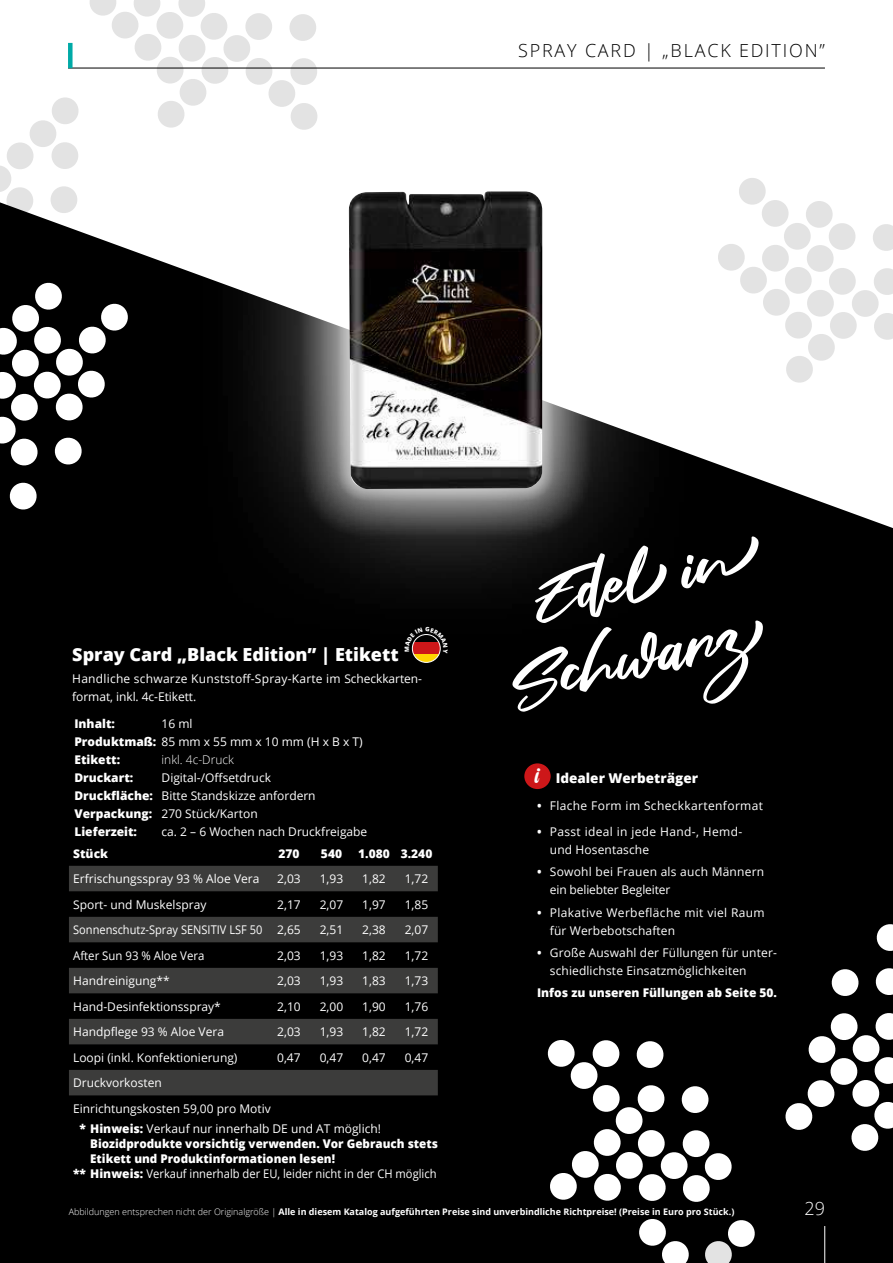
<style>
.page{position:relative;width:893px;height:1263px;background:#fff}
.page>*{position:absolute;margin:0;border:0;box-sizing:border-box;transform-origin:0 0}
.t1{font:64.5px/76.7px "Fair Prosper";color:#fff;text-align:center}
.t2{font:800 18px "Open Sans";color:#fff}
.t3{font:300 18px "Open Sans";letter-spacing:.1em;color:#000}
.t4{font:300 18px "Open Sans";color:#fff}
.t5{font:800 13.5px "Open Sans";color:#fff}
.t6{font:12px/18px "Open Sans";color:#fff}
.t7{font:800 12px "Open Sans";color:#fff}
.t8{font:12px/18px "Open Sans";letter-spacing:.02em;color:#fff}
.t9{font:12px/18px "Open Sans";letter-spacing:.03em;color:#fff}
.t10{font:12px "Open Sans";color:#fff;scale:.93 1}
.t11{font:12px "Open Sans";color:#fff;scale:.92 1}
.t12{font:12px "Open Sans";color:#fff;scale:.95 1}
.t13{font:300 12px "Open Sans";color:#fff}
.t14{font:700 9px "Open Sans";color:#fff}
.s1{font-weight:800}
.s2{font-family:"Backpack Personal Use";font-weight:400;font-size:22.5px}
.s3{font-weight:700}
.s4{font-weight:300}
</style>
<div class="page">
<svg style="left:0;top:97px;width:79px;height:105px"></svg>
<div style="left:0;top:202px;width:893px;height:1061px;background:#000"></div>
<svg style="left:717px;top:178px;width:176px;height:206px"></svg>
<svg style="left:830px;top:968px;width:30px;height:29px"></svg>
<svg style="left:875px;top:923px;width:18px;height:29px"></svg>
<svg style="left:874px;top:967px;width:19px;height:29px"></svg>
<svg style="left:784px;top:1012px;width:109px;height:140px"></svg>
<svg style="left:638px;top:1217px;width:52px;height:46px"></svg>
<svg style="left:546px;top:1039px;width:187px;height:164px"></svg>
<svg style="left:88px;top:0;width:228px;height:128px"></svg>
<svg style="left:69px;top:866px;width:369px;height:229px;fill:#3c3c3b"></svg>
<svg style="left:412px;top:654px;width:28px;height:8px"></svg>
<div style="left:412px;top:643px;width:28px;height:11px;background:#cd1719"></div>
<div style="left:412px;top:634px;width:29px;height:29px;border:1px solid #fff;border-radius:50%"></div>
<div style="left:524px;top:763px;width:27px;height:26px;background:#cd1719;border-radius:50%"></div>
<svg style="left:0;top:282px;width:129px;height:295px"></svg>
<hr style="left:68px;top:68px;width:757px;height:1px;background:#000">
<div style="left:68px;top:43px;width:5px;height:25px;background:#00aaa7"></div>
<svg style="left:202px;top:47px;width:487px;height:588px"></svg>
<svg style="left:299px;top:143px;width:293px;height:396px"></svg>
<img style="left:349px;top:191px;width:193px;height:298px">
<svg style="left:704px;top:1219px;width:52px;height:44px"></svg>
<hr style="left:824px;top:1226px;width:1px;height:37px;background:#fff">
<svg style="left:405px;top:627px;width:43px;height:26px"></svg>
<h2 class="t3" style="left:518px;top:38px;width:308px">SPRAY CARD | „BLACK EDITION”</h2>
<h2 class="t2" style="left:72px;top:640px;width:328px">Spray Card „Black Edition” | Etikett</h2>
<p class="t8" style="left:72px;top:669px;width:351px">Handliche schwarze Kunststoff-Spray-Karte im Scheckkarten&shy;format, inkl. 4c-Etikett.</p>
<p class="t7" style="left:74px;top:714px;width:42px">Inhalt:</p>
<p class="t6" style="left:74px;top:714px;width:290px;text-indent:87px">16 ml<br><span class="s1">Produktmaß:</span> 85 mm x 55 mm x 10 mm (H x B x T)<br><span class="s1">Etikett:</span></p>
<p class="t13" style="left:162px;top:751px;width:74px">inkl. 4c-Druck</p>
<p class="t6" style="left:74px;top:768px;width:243px;text-indent:87px">Digital-/Offsetdruck<br><span class="s1">Druckfläche:</span> Bitte Standskizze anfordern<br><span class="s1">Verpackung:</span> 270 Stück/Karton<br><span class="s1">Lieferzeit:</span></p>
<p class="t7" style="left:74px;top:768px;width:60px">Druckart:</p>
<p class="t6" style="left:162px;top:822px;width:207px">ca. 2 – 6 Wochen nach Druckfreigabe</p>
<p class="t7" style="left:73px;top:844px;width:36px">Stück</p>
<p class="t7" style="left:278px;top:844px;width:23px">270</p>
<p class="t7" style="left:321px;top:844px;width:23px">540</p>
<p class="t7" style="left:358px;top:844px;width:76px">1.080 3.240</p>
<p class="t6" style="left:73px;top:869px;width:188px">Erfrischungsspray 93 % Aloe Vera</p>
<p class="t6" style="left:277px;top:869px;width:25px">2,03</p>
<p class="t6" style="left:320px;top:869px;width:25px">1,93</p>
<p class="t6" style="left:362px;top:869px;width:25px">1,82</p>
<p class="t6" style="left:405px;top:869px;width:25px">1,72</p>
<p class="t6" style="left:73px;top:895px;width:135px">Sport- und Muskelspray</p>
<p class="t6" style="left:277px;top:895px;width:25px">2,17</p>
<p class="t6" style="left:320px;top:895px;width:25px">2,07</p>
<p class="t6" style="left:362px;top:895px;width:25px">1,97</p>
<p class="t6" style="left:405px;top:895px;width:25px">1,85</p>
<p class="t11" style="left:73px;top:921px;width:249px">Sonnenschutz-Spray SENSITIV LSF 50 2,65</p>
<p class="t6" style="left:320px;top:920px;width:25px">2,51</p>
<p class="t6" style="left:362px;top:920px;width:25px">2,38</p>
<p class="t6" style="left:405px;top:920px;width:25px">2,07</p>
<p class="t12" style="left:73px;top:947px;width:140px">After Sun 93 % Aloe Vera</p>
<p class="t6" style="left:277px;top:946px;width:25px">2,03</p>
<p class="t6" style="left:320px;top:946px;width:25px">1,93</p>
<p class="t6" style="left:362px;top:946px;width:25px">1,82</p>
<p class="t6" style="left:405px;top:946px;width:25px">1,72</p>
<p class="t6" style="left:73px;top:971px;width:98px">Handreinigung**</p>
<p class="t6" style="left:277px;top:971px;width:25px">2,03</p>
<p class="t6" style="left:320px;top:971px;width:25px">1,93</p>
<p class="t6" style="left:362px;top:971px;width:25px">1,83</p>
<p class="t6" style="left:405px;top:971px;width:25px">1,73</p>
<p class="t6" style="left:73px;top:997px;width:149px">Hand-Desinfektionsspray*</p>
<p class="t6" style="left:277px;top:997px;width:25px">2,10</p>
<p class="t6" style="left:320px;top:997px;width:25px">2,00</p>
<p class="t6" style="left:362px;top:997px;width:25px">1,90</p>
<p class="t6" style="left:405px;top:997px;width:25px">1,76</p>
<p class="t6" style="left:73px;top:1022px;width:152px">Handpflege 93 % Aloe Vera</p>
<p class="t6" style="left:277px;top:1022px;width:25px">2,03</p>
<p class="t6" style="left:320px;top:1022px;width:25px">1,93</p>
<p class="t6" style="left:362px;top:1022px;width:25px">1,82</p>
<p class="t6" style="left:405px;top:1022px;width:25px">1,72</p>
<p class="t6" style="left:73px;top:1048px;width:166px">Loopi (inkl. Konfektionierung)</p>
<p class="t6" style="left:277px;top:1048px;width:25px">0,47</p>
<p class="t6" style="left:320px;top:1048px;width:25px">0,47</p>
<p class="t6" style="left:362px;top:1048px;width:25px">0,47</p>
<p class="t6" style="left:405px;top:1048px;width:25px">0,47</p>
<p class="t6" style="left:73px;top:1070px;width:199px;line-height:25.5px">Druckvorkosten<br>Einrichtungskosten 59,00 pro Motiv</p>
<p class="t6" style="left:79px;top:1119px;width:303px"><span class="s1">* Hinweis:</span> Verkauf nur innerhalb DE und AT möglich!</p>
<p class="t7" style="left:90px;top:1134px;width:349px">Biozidprodukte vorsichtig verwenden. Vor Gebrauch stets</p>
<p class="t7" style="left:90px;top:1149px;width:246px">Etikett und Produktinformationen lesen!</p>
<p class="t10" style="left:73px;top:1165px;width:392px"><span class="s1">** Hinweis:</span> Verkauf innerhalb der EU, leider nicht in der CH möglich</p>
<h1 class="t1" style="left:490px;top:571px;width:244px;rotate:-11deg">Edel in<br>Schwarz</h1>
<p class="t5" style="left:535px;top:768px;width:165px"><span class="s2">i</span> Idealer Werbeträger</p>
<p class="t9" style="left:537px;top:796px;width:227px"><span class="s3">•</span> Flache Form im Scheckkartenformat</p>
<p class="t9" style="left:550px;top:822px;width:194px;text-indent:-13px"><span class="s3">•</span> Passt ideal in jede Hand-, Hemd&shy;und Hosentasche</p>
<p class="t8" style="left:550px;top:863px;width:216px;text-indent:-13px"><span class="s3">•</span> Sowohl bei Frauen als auch Männern ein beliebter Begleiter</p>
<p class="t9" style="left:550px;top:903px;width:216px;text-indent:-13px"><span class="s3">•</span> Plakative Werbefläche mit viel Raum für Werbebotschaften</p>
<p class="t6" style="left:550px;top:943px;width:229px;text-indent:-13px"><span class="s3">•</span> Große Auswahl der Füllungen für unter&shy;schiedlichste Einsatzmöglichkeiten</p>
<p class="t7" style="left:537px;top:983px;width:241px">Infos zu unseren Füllungen ab Seite 50.</p>
<p class="t14" style="left:69px;top:1205px;width:667px"><span class="s4">Abbildungen entsprechen nicht der Originalgröße |</span> Alle in diesem Katalog aufgeführten Preise sind unverbindliche Richtpreise! (Preise in Euro pro Stück.)</p>
<h2 class="t4" style="left:804px;top:1196px;width:22px">29</h2>
</div>
